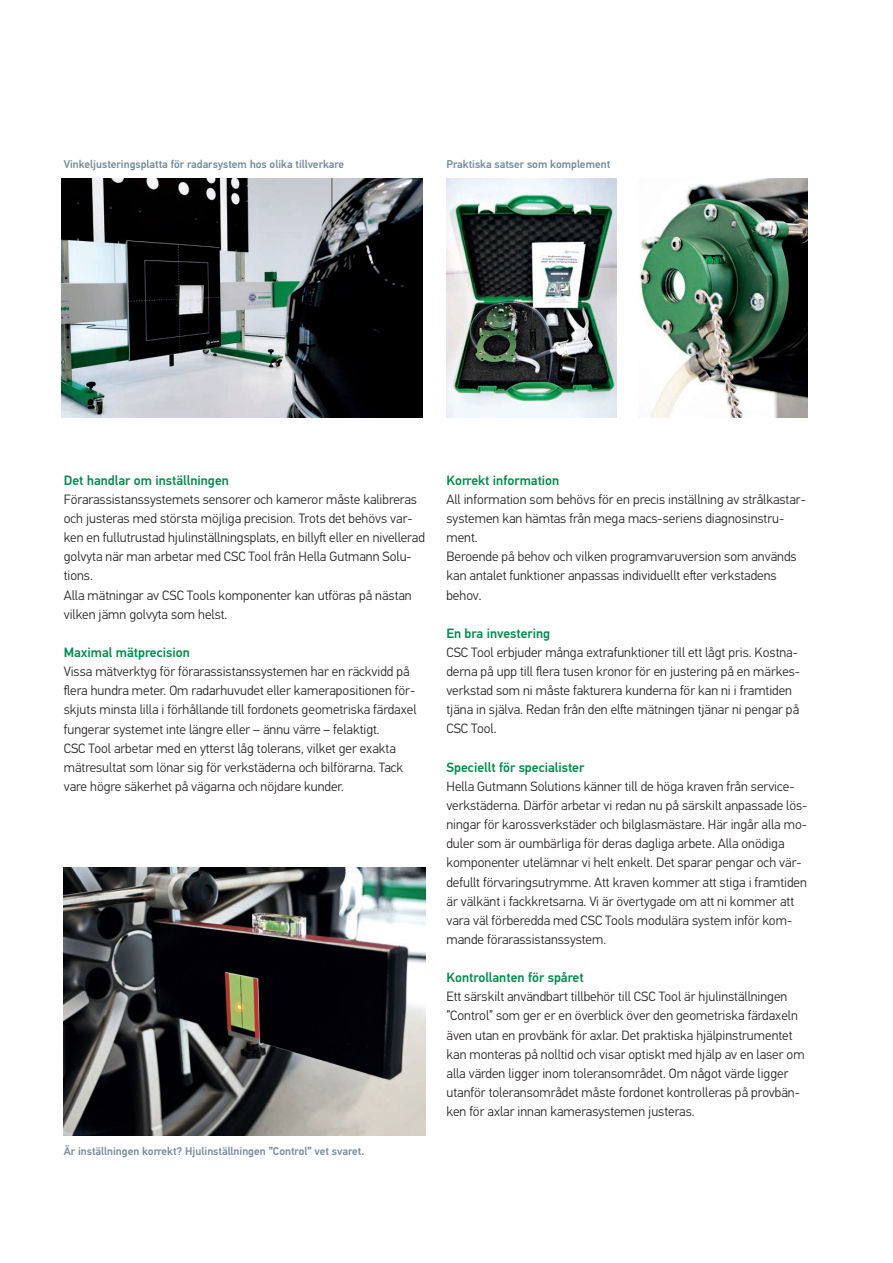
<style>
.page{position:relative;width:893px;height:1263px;background:#fff}
.page>*{position:absolute;margin:0;border:0;box-sizing:border-box;transform-origin:0 0}
.t1{font:300 13.5px/19.2px "Hella DIN Universal";color:#231f20}
.t2{font:500 13.5px "Hella DIN Universal";color:#008c4e}
.t3{font:500 11.25px "Hella DIN Universal";color:#748a98}
</style>
<div class="page">
<img style="left:61px;top:179px;width:362px;height:239px">
<img style="left:64px;top:867px;width:361px;height:268px">
<img style="left:639px;top:179px;width:169px;height:239px">
<img style="left:447px;top:179px;width:170px;height:239px">
<p class="t3" style="left:64px;top:157px;width:282px">Vinkeljusteringsplatta för radarsystem hos olika tillverkare</p>
<p class="t3" style="left:446px;top:157px;width:165px">Praktiska satser som komplement</p>
<p class="t2" style="left:64px;top:472px;width:167px">Det handlar om inställningen</p>
<p class="t1" style="left:64px;top:491px;width:363px">Förarassistanssystemets sensorer och kameror måste kalibreras och justeras med största möjliga precision. Trots det behövs var&shy;ken en fullutrustad hjulinställningsplats, en billyft eller en nivellerad golvyta när man arbetar med CSC Tool från Hella Gutmann Solu&shy;tions.<br>Alla mätningar av CSC Tools komponenter kan utföras på nästan vilken jämn golvyta som helst.</p>
<p class="t2" style="left:64px;top:644px;width:128px">Maximal mätprecision</p>
<p class="t1" style="left:64px;top:663px;width:354px">Vissa mätverktyg för förarassistanssystemen har en räckvidd på flera hundra meter. Om radarhuvudet eller kamerapositionen för&shy;skjuts minsta lilla i förhållande till fordonets geometriska färdaxel fungerar systemet inte längre eller – ännu värre – felaktigt.<br>CSC Tool arbetar med en ytterst låg tolerans, vilket ger exakta mätresultat som lönar sig för verkstäderna och bilförarna. Tack vare högre säkerhet på vägarna och nöjdare kunder.</p>
<p class="t3" style="left:64px;top:1143px;width:302px">Är inställningen korrekt? Hjulinställningen ”Control” vet svaret.</p>
<p class="t2" style="left:446px;top:472px;width:114px">Korrekt information</p>
<p class="t1" style="left:446px;top:490px;width:361px">All information som behövs för en precis inställning av strålkastar&shy;systemen kan hämtas från mega macs-seriens diagnosinstru&shy;ment.<br>Beroende på behov och vilken programvaruversion som används kan antalet funktioner anpassas individuellt efter verkstadens behov.</p>
<p class="t2" style="left:446px;top:625px;width:105px">En bra investering</p>
<p class="t1" style="left:446px;top:644px;width:355px">CSC Tool erbjuder många extrafunktioner till ett lågt pris. Kostna&shy;derna på upp till flera tusen kronor för en justering på en märkes&shy;verkstad som ni måste fakturera kunderna för kan ni i framtiden tjäna in själva. Redan från den elfte mätningen tjänar ni pengar på CSC Tool.</p>
<p class="t2" style="left:446px;top:758px;width:139px">Speciellt för specialister</p>
<p class="t1" style="left:446px;top:777px;width:362px">Hella Gutmann Solutions känner till de höga kraven från service&shy;verkstäderna. Därför arbetar vi redan nu på särskilt anpassade lös&shy;ningar för karossverkstäder och bilglasmästare. Här ingår alla mo&shy;duler som är oumbärliga för deras dagliga arbete. Alla onödiga komponenter utelämnar vi helt enkelt. Det sparar pengar och vär&shy;defullt förvaringsutrymme. Att kraven kommer att stiga i framtiden är välkänt i fackkretsarna. Vi är övertygade om att ni kommer att vara väl förberedda med CSC Tools modulära system inför kom&shy;mande förarassistanssystem.</p>
<p class="t2" style="left:446px;top:969px;width:139px">Kontrollanten för spåret</p>
<p class="t1" style="left:446px;top:988px;width:360px">Ett särskilt användbart tillbehör till CSC Tool är hjulinställningen ”Control” som ger er en överblick över den geometriska färdaxeln även utan en provbänk för axlar. Det praktiska hjälpinstrumentet kan monteras på nolltid och visar optiskt med hjälp av en laser om alla värden ligger inom toleransområdet. Om något värde ligger utanför toleransområdet måste fordonet kontrolleras på provbän&shy;ken för axlar innan kamerasystemen justeras.</p>
</div>
